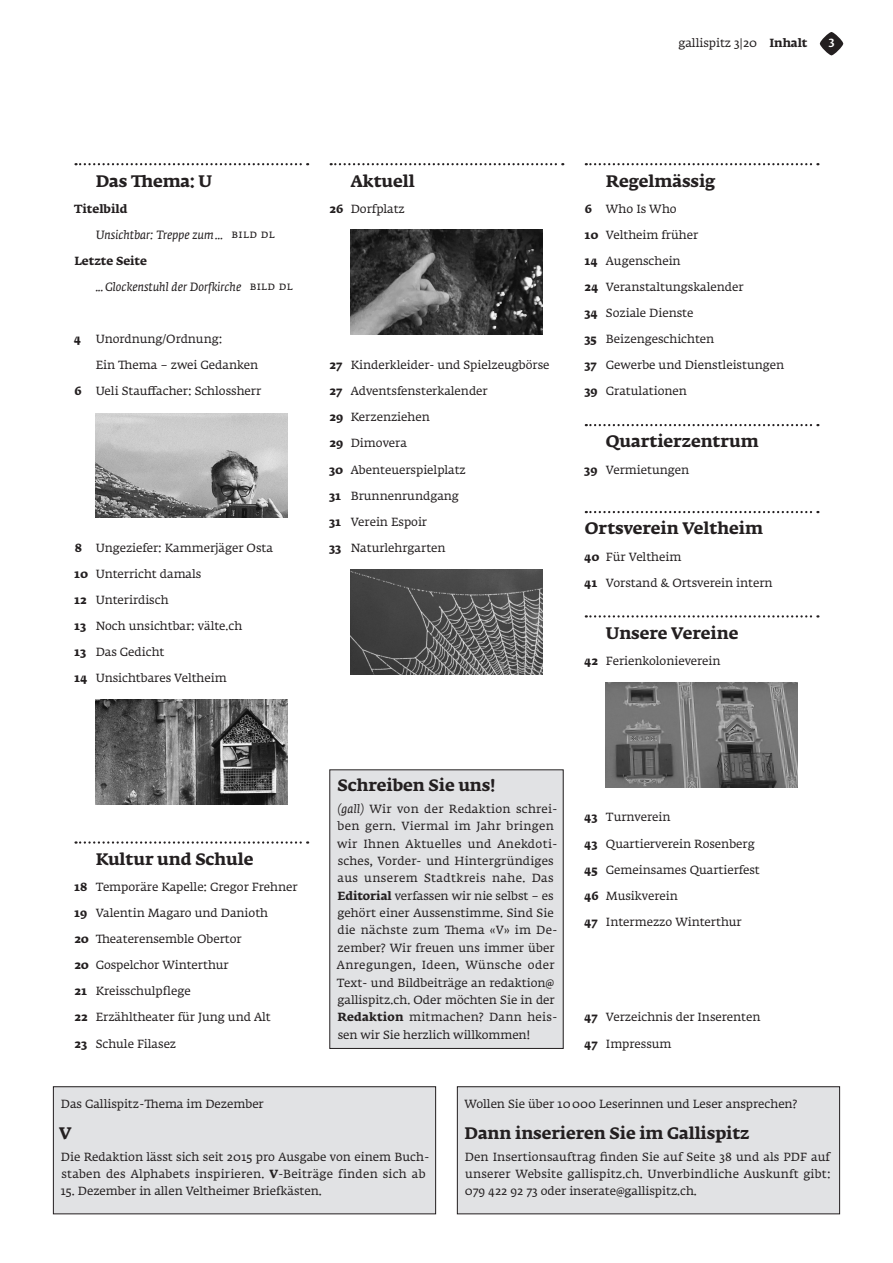
<style>
.page{position:relative;width:893px;height:1263px;background:#fff}
.page>*{position:absolute;margin:0;border:0;box-sizing:border-box;transform-origin:0 0}
.t1{font:700 16.5px "Fedra Serif A Std";color:#231f20}
.t2{font:italic 11.85px "Fedra Serif A Std";color:#231f20}
.t3{font:11.7px/17.4px "Fedra Serif A Std";color:#231f20}
.t4{font:700 11.7px "Fedra Serif A Std";color:#231f20}
.t5{font:500 11.7px "Fedra Serif A Std";color:#fff}
.s1{font-weight:700}
.s2{font-style:normal;font-size:11.7px}
.s3{font-style:italic;font-size:11.85px}
</style>
<div class="page">
<svg style="left:820px;top:32px;width:23px;height:23px"></svg>
<svg style="left:76px;top:163px;width:232px;height:2px"></svg>
<svg style="left:76px;top:841px;width:232px;height:3px"></svg>
<svg style="left:331px;top:163px;width:232px;height:2px"></svg>
<div style="left:53px;top:1087px;width:383px;height:127px;background:#e1e2e4"></div>
<div style="left:53px;top:1086px;width:383px;height:128px;border:1px solid #231f20"></div>
<div style="left:457px;top:1087px;width:383px;height:127px;background:#e1e2e4"></div>
<div style="left:457px;top:1086px;width:383px;height:128px;border:1px solid #231f20"></div>
<div style="left:330px;top:770px;width:233px;height:278px;background:#e1e2e4"></div>
<svg style="left:586px;top:163px;width:232px;height:2px"></svg>
<svg style="left:586px;top:424px;width:232px;height:2px"></svg>
<svg style="left:586px;top:511px;width:232px;height:2px"></svg>
<svg style="left:586px;top:615px;width:232px;height:2px"></svg>
<img style="left:96px;top:413px;width:191px;height:104px">
<img style="left:351px;top:230px;width:191px;height:104px">
<img style="left:96px;top:700px;width:191px;height:104px">
<img style="left:351px;top:570px;width:191px;height:104px">
<img style="left:606px;top:683px;width:191px;height:104px">
<p class="t3" style="left:678px;top:36px;width:131px">gallispitz 3|20 <span class="s1">Inhalt</span></p>
<p class="t5" style="left:828px;top:35px;width:9px">3</p>
<h1 class="t1" style="left:96px;top:169px;width:118px">Das Thema: U</h1>
<p class="t4" style="left:74px;top:200px;width:55px">Titelbild</p>
<p class="t2" style="left:96px;top:228px;width:181px">Unsichtbar: Treppe zum... <span class="s2">bild dl</span></p>
<p class="t4" style="left:74px;top:253px;width:74px">Letzte Seite</p>
<p class="t2" style="left:96px;top:280px;width:199px">...Glockenstuhl der Dorfkirche <span class="s2">bild dl</span></p>
<p class="t3" style="left:74px;top:331px;width:150px"><span class="s1">4</span> Unordnung/Ordnung:</p>
<p class="t3" style="left:96px;top:357px;width:164px">Ein Thema – zwei Gedanken</p>
<p class="t3" style="left:75px;top:383px;width:188px"><span class="s1">6</span> Ueli Stauffacher: Schlossherr</p>
<p class="t3" style="left:75px;top:540px;width:200px"><span class="s1">8</span> Ungeziefer: Kammerjäger Osta</p>
<p class="t3" style="left:74px;top:566px;width:129px"><span class="s1">10</span> Unterricht damals</p>
<p class="t3" style="left:74px;top:592px;width:96px"><span class="s1">12</span> Unterirdisch</p>
<p class="t3" style="left:74px;top:618px;width:170px"><span class="s1">13</span> Noch unsichtbar: välte.ch</p>
<p class="t3" style="left:74px;top:644px;width:92px"><span class="s1">13</span> Das Gedicht</p>
<p class="t3" style="left:74px;top:670px;width:154px"><span class="s1">14</span> Unsichtbares Veltheim</p>
<h1 class="t1" style="left:351px;top:169px;width:65px">Aktuell</h1>
<p class="t3" style="left:329px;top:201px;width:77px"><span class="s1">26</span> Dorfplatz</p>
<p class="t3" style="left:329px;top:357px;width:222px"><span class="s1">27</span> Kinderkleider- und Spielzeugbörse</p>
<p class="t3" style="left:329px;top:383px;width:160px"><span class="s1">27</span> Adventsfensterkalender</p>
<p class="t3" style="left:329px;top:409px;width:102px"><span class="s1">29</span> Kerzenziehen</p>
<p class="t3" style="left:329px;top:436px;width:79px"><span class="s1">29</span> Dimovera</p>
<p class="t3" style="left:329px;top:462px;width:138px"><span class="s1">30</span> Abenteuerspielplatz</p>
<p class="t3" style="left:329px;top:488px;width:131px"><span class="s1">31</span> Brunnenrundgang</p>
<p class="t3" style="left:329px;top:514px;width:99px"><span class="s1">31</span> Verein Espoir</p>
<p class="t3" style="left:329px;top:540px;width:118px"><span class="s1">33</span> Naturlehrgarten</p>
<h1 class="t1" style="left:606px;top:169px;width:111px">Regelmässig</h1>
<p class="t3" style="left:585px;top:201px;width:93px"><span class="s1">6</span> Who Is Who</p>
<p class="t3" style="left:584px;top:227px;width:115px"><span class="s1">10</span> Veltheim früher</p>
<p class="t3" style="left:584px;top:253px;width:98px"><span class="s1">14</span> Augenschein</p>
<p class="t3" style="left:585px;top:279px;width:161px"><span class="s1">24</span> Veranstaltungskalender</p>
<p class="t3" style="left:584px;top:305px;width:111px"><span class="s1">34</span> Soziale Dienste</p>
<p class="t3" style="left:584px;top:331px;width:131px"><span class="s1">35</span> Beizengeschichten</p>
<p class="t3" style="left:584px;top:357px;width:201px"><span class="s1">37</span> Gewerbe und Dienstleistungen</p>
<p class="t3" style="left:584px;top:383px;width:104px"><span class="s1">39</span> Gratulationen</p>
<h1 class="t1" style="left:606px;top:430px;width:154px">Quartierzentrum</h1>
<p class="t3" style="left:584px;top:462px;width:106px"><span class="s1">39</span> Vermietungen</p>
<h1 class="t1" style="left:585px;top:517px;width:180px">Ortsverein Veltheim</h1>
<p class="t3" style="left:584px;top:549px;width:99px"><span class="s1">40</span> Für Veltheim</p>
<p class="t3" style="left:584px;top:575px;width:190px"><span class="s1">41</span> Vorstand &amp; Ortsverein intern</p>
<h1 class="t1" style="left:606px;top:621px;width:134px">Unsere Vereine</h1>
<p class="t3" style="left:584px;top:653px;width:138px"><span class="s1">42</span> Ferienkolonieverein</p>
<h1 class="t1" style="left:96px;top:847px;width:159px">Kultur und Schule</h1>
<p class="t3" style="left:74px;top:879px;width:225px"><span class="s1">18</span> Temporäre Kapelle: Gregor Frehner</p>
<p class="t3" style="left:74px;top:905px;width:195px"><span class="s1">19</span> Valentin Magaro und Danioth</p>
<p class="t3" style="left:74px;top:931px;width:169px"><span class="s1">20</span> Theaterensemble Obertor</p>
<p class="t3" style="left:74px;top:957px;width:156px"><span class="s1">20</span> Gospelchor Winterthur</p>
<p class="t3" style="left:74px;top:983px;width:118px"><span class="s1">21</span> Kreisschulpflege</p>
<p class="t3" style="left:74px;top:1009px;width:198px"><span class="s1">22</span> Erzähltheater für Jung und Alt</p>
<p class="t3" style="left:74px;top:1036px;width:103px"><span class="s1">23</span> Schule Filasez</p>
<h1 class="t1" style="left:338px;top:773px;width:159px">Schreiben Sie uns!</h1>
<p class="t3" style="left:337px;top:801px;width:222px"><span class="s3">(gall)</span> Wir von der Redaktion schrei&shy;ben gern. Viermal im Jahr bringen wir Ihnen Aktuelles und Anekdoti&shy;sches, Vorder- und Hintergründiges aus unserem Stadtkreis nahe. Das <span class="s1">Editorial</span> verfassen wir nie selbst – es gehört einer Aussenstimme. Sind Sie die nächste zum Thema «V» im De&shy;zember? Wir freuen uns immer über Anregungen, Ideen, Wünsche oder Text- und Bildbeiträge an redaktion@ gallispitz.ch. Oder möchten Sie in der <span class="s1">Redaktion</span> mitmachen? Dann heis&shy;sen wir Sie herzlich willkommen!</p>
<p class="t3" style="left:584px;top:809px;width:88px"><span class="s1">43</span> Turnverein</p>
<p class="t3" style="left:584px;top:836px;width:172px"><span class="s1">43</span> Quartierverein Rosenberg</p>
<p class="t3" style="left:584px;top:862px;width:177px"><span class="s1">45</span> Gemeinsames Quartierfest</p>
<p class="t3" style="left:584px;top:888px;width:95px"><span class="s1">46</span> Musikverein</p>
<p class="t3" style="left:584px;top:914px;width:159px"><span class="s1">47</span> Intermezzo Winterthur</p>
<p class="t3" style="left:584px;top:1009px;width:178px"><span class="s1">47</span> Verzeichnis der Inserenten</p>
<p class="t3" style="left:584px;top:1036px;width:89px"><span class="s1">47</span> Impressum</p>
<p class="t3" style="left:61px;top:1096px;width:205px">Das Gallispitz-Thema im Dezember</p>
<h1 class="t1" style="left:59px;top:1121px;width:14px">V</h1>
<p class="t3" style="left:61px;top:1149px;width:370px">Die Redaktion lässt sich seit 2015 pro Ausgabe von einem Buch&shy;staben des Alphabets inspirieren. <span class="s1">V</span>-Beiträge finden sich ab</p>
<p class="t3" style="left:60px;top:1183px;width:263px">15. Dezember in allen Veltheimer Briefkästen.</p>
<p class="t3" style="left:464px;top:1096px;width:334px">Wollen Sie über 10000 Leserinnen und Leser ansprechen?</p>
<h1 class="t1" style="left:465px;top:1121px;width:286px">Dann inserieren Sie im Gallispitz</h1>
<p class="t3" style="left:465px;top:1149px;width:367px;text-align:justify">Den Insertionsauftrag finden Sie auf Seite 38 und als PDF auf unserer Website gallispitz.ch. Unverbindliche Auskunft gibt:<br>079 422 92 73 oder inserate@gallispitz.ch.</p>
</div>
